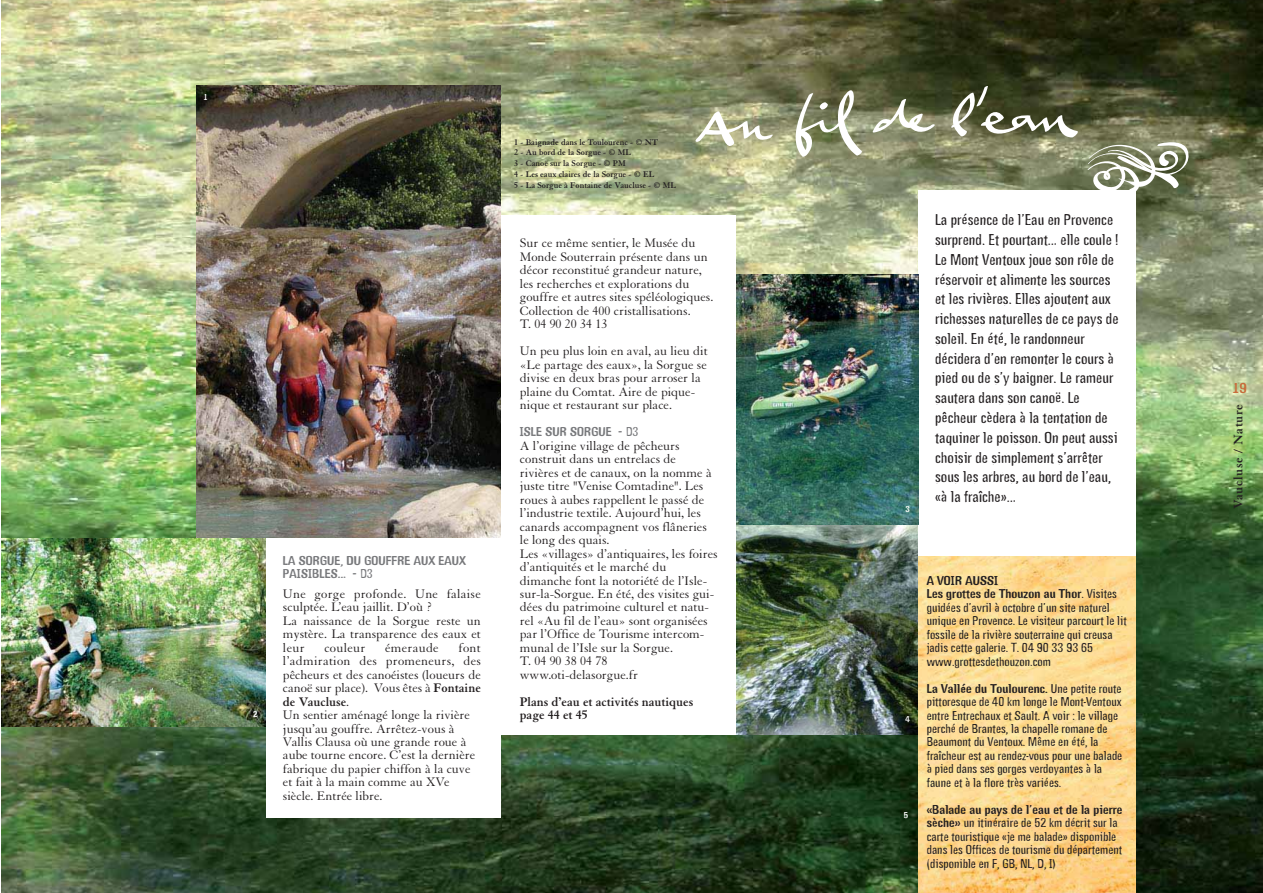
<style>
.page{position:relative;width:1263px;height:893px;background:#fff}
.page>*{position:absolute;margin:0;border:0;box-sizing:border-box;transform-origin:0 0}
.t1{font:16.5px/19.8px "Gagamond";color:#231f20}
.t2{font:700 15px "Gagamond";color:#c96b3b}
.t3{font:13.5px/13.5px "Granjon";color:#231f20}
.t4{font:13.5px/13.5px "Gagamond";color:#231f20}
.t5{font:700 13.5px/13.5px "Gagamond";color:#77787b}
.t6{font:700 13.5px "Granjon";letter-spacing:.045em;color:#231f20}
.t7{font:700 13.5px/13.5px "Granjon";letter-spacing:.005em;color:#231f20}
.t8{font:13.5px "Granjon";letter-spacing:.02em;color:#231f20}
.t9{font:700 9px/10.8px "Granjon";color:#231f20}
.t10{font:700 9px "Gagamond";color:#fff}
.s1{font-size:16.5px}
.s2{font-weight:400}
.s3{font-weight:700}
</style>
<div class="page">
<img style="left:2px;top:1px;width:1260px;height:892px">
<img style="left:736px;top:524px;width:182px;height:211px">
<div style="left:918px;top:190px;width:217px;height:703px;background:#fff"></div>
<img style="left:918px;top:556px;width:217px;height:337px">
<img style="left:2px;top:538px;width:264px;height:188px">
<svg style="left:696px;top:86px;width:382px;height:71px;background:#898c6e"></svg>
<svg style="left:1087px;top:141px;width:105px;height:53px"></svg>
<div style="left:500px;top:215px;width:236px;height:519px;background:#fff"></div>
<div style="left:266px;top:538px;width:234px;height:280px;background:#fff"></div>
<img style="left:736px;top:275px;width:182px;height:249px">
<img style="left:197px;top:86px;width:303px;height:452px">
<p class="t10" style="left:203px;top:94px;width:6px">1</p>
<p class="t10" style="left:253px;top:711px;width:6px">2</p>
<p class="t5" style="left:283px;top:555px;width:185px">LA SORGUE, DU GOUFFRE AUX EAUX<br>PAISIBLES… <span class="s1">-</span> <span class="s2">D3</span></p>
<p class="t3" style="left:283px;top:588px;width:199px">Une gorge profonde. Une falaise sculptée. L’eau jaillit. D’où ?<br>La naissance de la Sorgue reste un mystère. La transparence des eaux et leur</p>
<p class="t3" style="left:283px;top:642px;width:199px;text-indent:176px">font l’admiration des promeneurs, des pêcheurs et des canoéistes (loueurs de canoë sur place). Vous êtes à <span class="s3">Fontaine de Vaucluse</span>.<br>Un sentier aménagé longe la rivière jusqu’au gouffre. Arrêtez-vous à<br>Vallis Clausa où une grande roue à aube tourne encore. C’est la dernière fabrique du papier chiffon à la cuve et fait à la main comme au XVe siècle. Entrée libre.</p>
<p class="t8" style="left:325px;top:642px;width:42px">couleur</p>
<p class="t8" style="left:385px;top:642px;width:55px">émeraude</p>
<p class="t9" style="left:514px;top:137px;width:163px">1 - Baignade dans le Toulourenc - © NT<br>2 - Au bord de la Sorgue - © ML<br>3 - Canoë sur la Sorgue - © PM<br>4 - Les eaux claires de la Sorgue - © EL<br>5 - La Sorgue à Fontaine de Vaucluse - © ML</p>
<p class="t3" style="left:520px;top:238px;width:195px">Sur ce même sentier, le Musée du<br>Monde Souterrain présente dans un décor reconstitué grandeur nature, les recherches et explorations du gouffre et autres sites spéléologiques.<br>Collection de 400 cristallisations.<br>T. 04 90 20 34 13</p>
<p class="t3" style="left:520px;top:346px;width:189px">Un peu plus loin en aval, au lieu dit «Le partage des eaux», la Sorgue se divise en deux bras pour arroser la plaine du Comtat. Aire de pique&shy;nique et restaurant sur place.</p>
<p class="t5" style="left:520px;top:426px;width:120px">ISLE SUR SORGUE <span class="s1">-</span> <span class="s2">D3</span></p>
<p class="t3" style="left:520px;top:440px;width:199px">A l’origine village de pêcheurs construit dans un entrelacs de rivières et de canaux, on la nomme à juste titre "Venise Comtadine". Les roues à aubes rappellent le passé de l’industrie textile. Aujourd’hui, les canards accompagnent vos flâneries le long des quais.<br>Les «villages» d’antiquaires, les foires d’antiquités et le marché du dimanche font la notoriété de l’Isle&shy;sur-la-Sorgue. En été, des visites gui&shy;dées du patrimoine culturel et natu&shy;rel «Au fil de l’eau» sont organisées par l’Office de Tourisme intercom&shy;munal de l’Isle sur la Sorgue.<br>T. 04 90 38 04 78 www.oti-delasorgue.fr</p>
<p class="t7" style="left:520px;top:696px;width:175px">Plans d’eau et activités nautiques page 44 et 45</p>
<p class="t10" style="left:905px;top:506px;width:6px">3</p>
<p class="t1" style="left:935px;top:211px;width:185px">La présence de l’Eau en Provence surprend. Et pourtant… elle coule !<br>Le Mont Ventoux joue son rôle de réservoir et alimente les sources et les rivières. Elles ajoutent aux richesses naturelles de ce pays de soleil. En été, le randonneur décidera d’en remonter le cours à pied ou de s’y baigner. Le rameur sautera dans son canoë. Le pêcheur cèdera à la tentation de taquiner le poisson. On peut aussi choisir de simplement s’arrêter sous les arbres, au bord de l’eau, «à la fraîche»…</p>
<p class="t10" style="left:905px;top:716px;width:6px">4</p>
<p class="t10" style="left:904px;top:812px;width:6px">5</p>
<p class="t4" style="left:927px;top:575px;width:202px"><span class="s3">A VOIR AUSSI<br>Les grottes de Thouzon au Thor</span>. Visites guidées d’avril à octobre d’un site naturel unique en Provence. Le visiteur parcourt le lit fossile de la rivière souterraine qui creusa jadis cette galerie. T. 04 90 33 93 65 www.grottesdethouzon.com</p>
<p class="t4" style="left:927px;top:682px;width:197px"><span class="s3">La Vallée du Toulourenc.</span> Une petite route pittoresque de 40 km longe le Mont-Ventoux entre Entrechaux et Sault. A voir : le village perché de Brantes, la chapelle romane de Beaumont du Ventoux. Même en été, la fraîcheur est au rendez-vous pour une balade à pied dans ses gorges verdoyantes à la faune et à la flore très variées.</p>
<p class="t4" style="left:927px;top:804px;width:197px"><span class="s3">«Balade au pays de l’eau et de la pierre sèche»</span> un itinéraire de 52 km décrit sur la carte touristique «je me balade» disponible dans les Offices de tourisme du département (disponible en F, GB, NL, D, I)</p>
<p class="t2" style="left:1232px;top:383px;width:17px">19</p>
<p class="t6" style="left:1233px;top:509px;width:106px;rotate:-90deg">Vaucluse / Nature</p>
<p class="t6" style="left:1233px;top:596px;width:193px;rotate:-90deg">Vaucluse / Patrimoine / Avignon</p>
</div>
